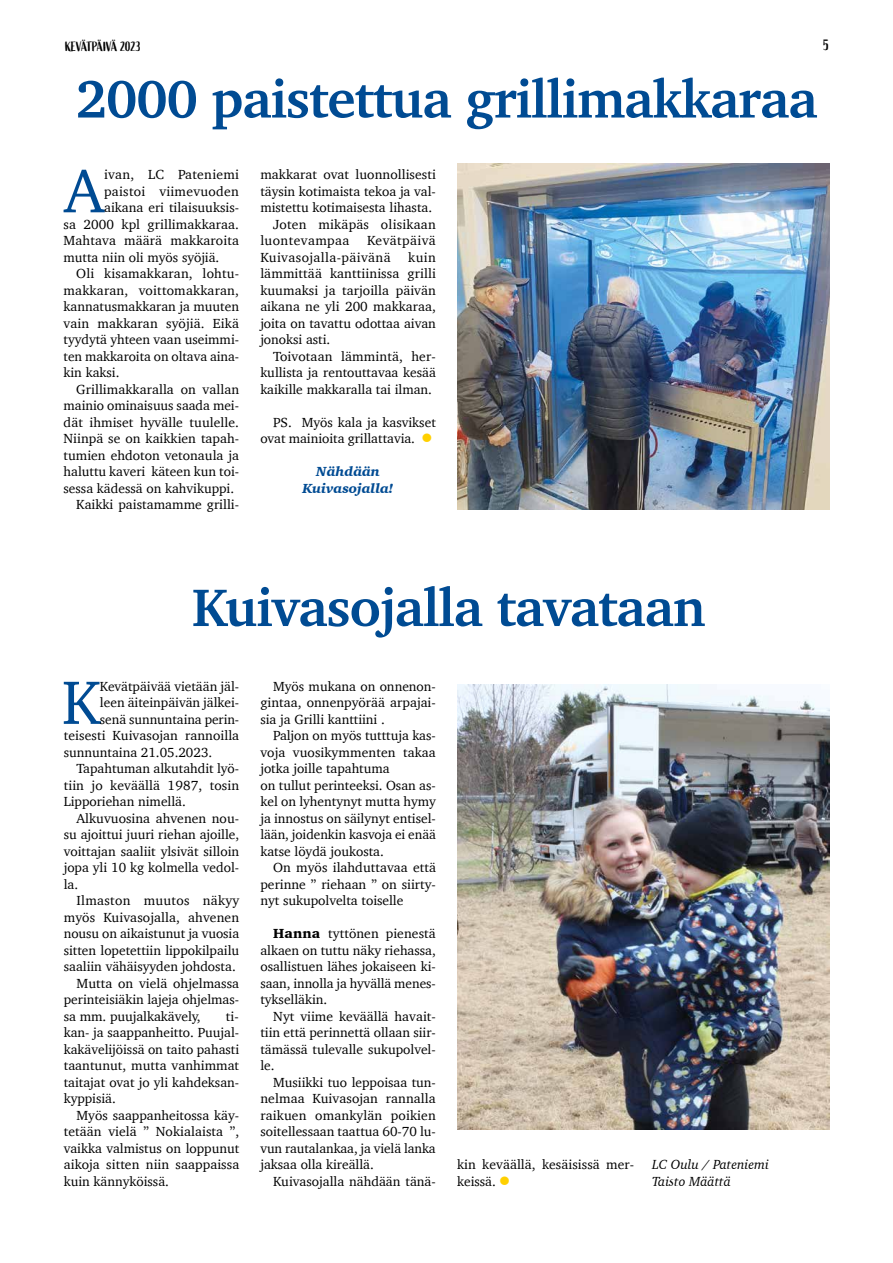
<style>
.page{position:relative;width:893px;height:1263px;background:#fff}
.page>*{position:absolute;margin:0;border:0;box-sizing:border-box;transform-origin:0 0}
.t1{font:62.7px "Charter";color:#004b93}
.t2{font:700 54px "Charter";letter-spacing:-.02em;color:#004b93}
.t3{font:30px "Charter";color:#ffd000}
.t4{font:15px "Active";color:#000}
.t5{font:13.5px/16.5px "Charter";color:#000;text-align:justify}
.t6{font:13.5px/16.5px "Charter";letter-spacing:.03em;color:#000}
.t7{font:13.5px "Charter";letter-spacing:.02em;color:#000}
.t8{font:13.5px "Charter";letter-spacing:.025em;color:#000}
.t9{font:italic 13.5px/16.5px "Charter";color:#000}
.t10{font:italic 900 13.5px/16.5px "Charter";color:#004b93;text-align:center}
.t11{font:13.5px "Active";letter-spacing:-.015em;color:#000}
.s1{font-weight:900}
</style>
<div class="page">
<img style="left:457px;top:163px;width:372px;height:346px">
<img style="left:457px;top:684px;width:372px;height:445px">
<p class="t11" style="left:65px;top:39px;width:77px">KEVÄTPÄIVÄ 2023</p>
<p class="t4" style="left:823px;top:36px;width:7px">5</p>
<h2 class="t2" style="left:76px;top:52px;width:743px">2000 paistettua grillimakkaraa</h2>
<h1 class="t1" style="left:64px;top:137px;width:42px">A</h1>
<p class="t8" style="left:104px;top:163px;width:136px">ivan, LC Pateniemi</p>
<p class="t8" style="left:104px;top:180px;width:136px">paistoi viimevuoden</p>
<p class="t5" style="left:104px;top:199px;width:136px">aikana eri tilaisuuksis-</p>
<p class="t5" style="left:64px;top:216px;width:177px">sa 2000 kpl grillimakkaraa.</p>
<p class="t5" style="left:64px;top:232px;width:177px">Mahtava määrä makkaroita</p>
<p class="t5" style="left:64px;top:249px;width:157px">mutta niin oli myös syöjiä.</p>
<p class="t5" style="left:76px;top:265px;width:164px">Oli kisamakkaran, lohtu-</p>
<p class="t5" style="left:64px;top:282px;width:177px">makkaran, voittomakkaran,</p>
<p class="t5" style="left:64px;top:298px;width:177px">kannatusmakkaran ja muuten</p>
<p class="t5" style="left:64px;top:315px;width:177px">vain makkaran syöjiä. Eikä</p>
<p class="t5" style="left:64px;top:331px;width:177px">tyydytä yhteen vaan useimmi-</p>
<p class="t5" style="left:64px;top:348px;width:177px">ten makkaroita on oltava aina-</p>
<p class="t5" style="left:64px;top:364px;width:57px">kin kaksi.</p>
<p class="t5" style="left:76px;top:381px;width:164px">Grillimakkaralla on vallan</p>
<p class="t5" style="left:64px;top:397px;width:177px">mainio ominaisuus saada mei-</p>
<p class="t5" style="left:64px;top:414px;width:177px">dät ihmiset hyvälle tuulelle.</p>
<p class="t5" style="left:64px;top:430px;width:177px">Niinpä se on kaikkien tapah-</p>
<p class="t5" style="left:64px;top:447px;width:177px">tumien ehdoton vetonaula ja</p>
<p class="t5" style="left:64px;top:463px;width:177px">haluttu kaveri käteen kun toi-</p>
<p class="t5" style="left:64px;top:480px;width:172px">sessa kädessä on kahvikuppi.</p>
<p class="t5" style="left:76px;top:496px;width:164px">Kaikki paistamamme grilli-</p>
<p class="t5" style="left:260px;top:166px;width:177px">makkarat ovat luonnollisesti</p>
<p class="t5" style="left:260px;top:183px;width:177px">täysin kotimaista tekoa ja val-</p>
<p class="t5" style="left:260px;top:199px;width:173px">mistettu kotimaisesta lihasta.</p>
<p class="t7" style="left:273px;top:213px;width:164px">Joten mikäpäs olisikaan</p>
<p class="t6" style="left:260px;top:232px;width:91px">luontevampaa</p>
<p class="t6" style="left:260px;top:232px;width:177px;text-indent:107px">Kevätpäivä<br>Kuivasojalla-päivänä</p>
<p class="t5" style="left:260px;top:249px;width:177px;text-indent:148px">kuin lämmittää kanttiinissa grilli kuumaksi ja tarjoilla päivän aikana ne yli 200 makkaraa, joita on tavattu odottaa aivan jonoksi asti.</p>
<p class="t5" style="left:260px;top:348px;width:177px;text-indent:13px">Toivotaan lämmintä, her&shy;kullista ja rentouttavaa kesää kaikille makkaralla tai ilman.</p>
<p class="t5" style="left:260px;top:414px;width:177px;text-indent:13px">PS. Myös kala ja kasvikset ovat mainioita grillattavia.</p>
<h3 class="t3" style="left:418px;top:413px;width:19px">•</h3>
<p class="t10" style="left:303px;top:463px;width:92px">Nähdään<br>Kuivasojalla!</p>
<h2 class="t2" style="left:192px;top:561px;width:515px">Kuivasojalla tavataan</h2>
<h1 class="t1" style="left:62px;top:648px;width:40px">K</h1>
<p class="t5" style="left:100px;top:678px;width:141px">Kevätpäivää vietään jäl-</p>
<p class="t5" style="left:100px;top:694px;width:141px">leen äiteinpäivän jälkei-</p>
<p class="t5" style="left:100px;top:711px;width:141px">senä sunnuntaina perin-</p>
<p class="t5" style="left:64px;top:727px;width:177px">teisesti Kuivasojan rannoilla</p>
<p class="t5" style="left:64px;top:744px;width:150px">sunnuntaina 21.05.2023.</p>
<p class="t5" style="left:77px;top:760px;width:164px">Tapahtuman alkutahdit lyö-</p>
<p class="t5" style="left:64px;top:777px;width:177px">tiin jo keväällä 1987, tosin</p>
<p class="t5" style="left:64px;top:793px;width:124px">Lipporiehan nimellä.</p>
<p class="t5" style="left:77px;top:810px;width:164px">Alkuvuosina ahvenen nou-</p>
<p class="t5" style="left:64px;top:826px;width:177px">su ajoittui juuri riehan ajoille,</p>
<p class="t5" style="left:64px;top:843px;width:177px">voittajan saaliit ylsivät silloin</p>
<p class="t5" style="left:64px;top:859px;width:177px">jopa yli 10 kg kolmella vedol-</p>
<p class="t5" style="left:64px;top:876px;width:16px">la.</p>
<p class="t7" style="left:77px;top:889px;width:164px">Ilmaston muutos näkyy</p>
<p class="t5" style="left:64px;top:909px;width:177px">myös Kuivasojalla, ahvenen</p>
<p class="t5" style="left:64px;top:925px;width:177px">nousu on aikaistunut ja vuosia</p>
<p class="t5" style="left:64px;top:942px;width:177px">sitten lopetettiin lippokilpailu</p>
<p class="t5" style="left:64px;top:958px;width:173px">saaliin vähäisyyden johdosta.</p>
<p class="t5" style="left:77px;top:975px;width:164px">Mutta on vielä ohjelmassa</p>
<p class="t5" style="left:64px;top:991px;width:177px">perinteisiäkin lajeja ohjelmas-</p>
<p class="t5" style="left:64px;top:1008px;width:138px">sa mm. puujalkakävely,</p>
<p class="t5" style="left:64px;top:1008px;width:177px;text-indent:162px">ti&shy;kan- ja saappanheitto. Puujal&shy;kakävelijöissä on taito pahasti taantunut, mutta vanhimmat taitajat ovat jo yli kahdeksan&shy;kyppisiä.</p>
<p class="t5" style="left:64px;top:1107px;width:177px;text-indent:13px">Myös saappanheitossa käy&shy;tetään vielä ” Nokialaista ”, vaikka valmistus on loppunut aikoja sitten niin saappaissa kuin kännyköissä.</p>
<p class="t5" style="left:260px;top:678px;width:177px;text-indent:13px">Myös mukana on onnenon&shy;gintaa, onnenpyörää arpajai&shy;sia ja Grilli kanttiini .</p>
<p class="t5" style="left:260px;top:727px;width:177px;text-align:left;text-indent:13px">Paljon on myös tutttuja kas&shy;voja vuosikymmenten takaa jotka joille tapahtuma<br>on tullut perinteeksi. Osan as&shy;kel on lyhentynyt mutta hymy ja innostus on säilynyt entisel&shy;lään, joidenkin kasvoja ei enää katse löydä joukosta.</p>
<p class="t5" style="left:260px;top:859px;width:177px;text-indent:13px">On myös ilahduttavaa että perinne ” riehaan ” on siirty&shy;nyt sukupolvelta toiselle</p>
<p class="t5" style="left:260px;top:925px;width:177px;text-indent:13px"><span class="s1">Hanna</span> tyttönen pienestä alkaen on tuttu näky riehassa, osallistuen lähes jokaiseen ki&shy;saan, innolla ja hyvällä menes&shy;tykselläkin.</p>
<p class="t5" style="left:260px;top:1008px;width:177px;text-indent:13px">Nyt viime keväällä havait&shy;tiin että perinnettä ollaan siir&shy;tämässä tulevalle sukupolvel&shy;le.</p>
<p class="t5" style="left:260px;top:1074px;width:177px;text-indent:13px">Musiikki tuo leppoisaa tun&shy;nelmaa Kuivasojan rannalla raikuen omankylän poikien soitellessaan taattua 60-70 lu&shy;vun rautalankaa, ja vielä lanka jaksaa olla kireällä.</p>
<p class="t5" style="left:273px;top:1173px;width:164px">Kuivasojalla nähdään tänä-</p>
<p class="t5" style="left:457px;top:1156px;width:179px">kin keväällä, kesäisissä mer&shy;keissä.</p>
<h3 class="t3" style="left:496px;top:1156px;width:19px">•</h3>
<p class="t9" style="left:652px;top:1156px;width:118px">LC Oulu / Pateniemi<br>Taisto Määttä</p>
</div>
